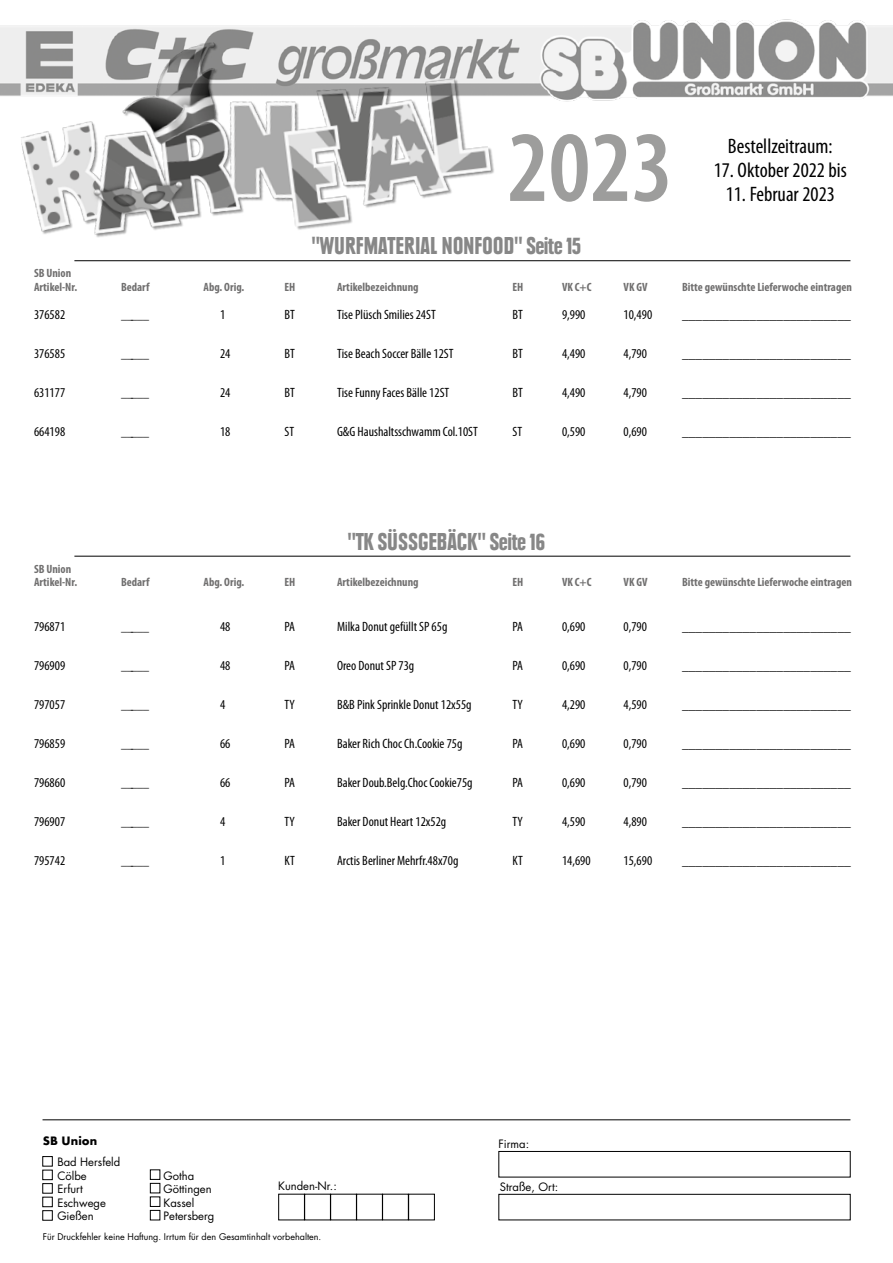
<style>
.page{position:relative;width:893px;height:1263px;background:#fff}
.page>*{position:absolute;margin:0;border:0;box-sizing:border-box;transform-origin:0 0}
.t1{font:600 condensed 101.55px "Myriad Pro";color:#9d9d9c}
.t2{font:900 condensed 24px "Plak";letter-spacing:.025em;color:#878787}
.t3{font:condensed 21px "Myriad Pro";color:#000}
.t4{font:condensed 13.5px "Myriad Pro";color:#000}
.t5{font:condensed 13.5px "Myriad";color:#000}
.t6{font:700 condensed 12px "Myriad Pro";color:#706f6f}
.t7{font:condensed 12px "Myriad";color:#000}
.t8{font:11.25px/13.5px "Futura";color:#000}
.t9{font:700 11.25px "Futura";color:#000}
.t10{font:9px "Futura";color:#000}
.s1{font-family:"Plak Com"}
</style>
<div class="page">
<img style="left:0;top:19px;width:893px;height:83px">
<hr style="left:74px;top:260px;width:776px;height:1px;background:#000">
<hr style="left:43px;top:1119px;width:807px;height:1px;background:#000">
<div style="left:499px;top:1151px;width:351px;height:26px;border:1px solid #000"></div>
<div style="left:499px;top:1194px;width:351px;height:26px;border:1px solid #000"></div>
<div style="left:356px;top:1194px;width:27px;height:26px;border:1px solid #000"></div>
<div style="left:330px;top:1194px;width:27px;height:26px;border:1px solid #000"></div>
<div style="left:304px;top:1194px;width:27px;height:26px;border:1px solid #000"></div>
<div style="left:278px;top:1194px;width:27px;height:26px;border:1px solid #000"></div>
<div style="left:408px;top:1194px;width:27px;height:26px;border:1px solid #000"></div>
<div style="left:43px;top:1156px;width:10px;height:10px;border:1px solid #000"></div>
<div style="left:43px;top:1170px;width:10px;height:10px;border:1px solid #000"></div>
<div style="left:43px;top:1183px;width:10px;height:10px;border:1px solid #000"></div>
<div style="left:43px;top:1197px;width:10px;height:10px;border:1px solid #000"></div>
<div style="left:43px;top:1210px;width:10px;height:10px;border:1px solid #000"></div>
<div style="left:150px;top:1169px;width:10px;height:10px;border:1px solid #000"></div>
<div style="left:150px;top:1183px;width:10px;height:10px;border:1px solid #000"></div>
<div style="left:150px;top:1197px;width:10px;height:10px;border:1px solid #000"></div>
<div style="left:150px;top:1210px;width:10px;height:10px;border:1px solid #000"></div>
<img style="left:12px;top:19px;width:483px;height:219px">
<hr style="left:74px;top:556px;width:776px;height:1px;background:#000">
<h1 class="t1" style="left:507px;top:105px;width:167px">2023</h1>
<h3 class="t3" style="left:728px;top:133px;width:106px">Bestellzeitraum:</h3>
<h3 class="t3" style="left:714px;top:157px;width:135px">17. Oktober 2022 bis</h3>
<h3 class="t3" style="left:726px;top:181px;width:111px">11. Februar 2023</h3>
<p class="t6" style="left:34px;top:266px;width:39px">SB Union</p>
<h2 class="t2" style="left:312px;top:232px;width:271px"><span class="s1">"</span>WURFMATERIAL NONFOOD<span class="s1">"</span> Seite 15</h2>
<p class="t6" style="left:34px;top:279px;width:45px">Artikel-Nr.</p>
<p class="t6" style="left:121px;top:279px;width:30px">Bedarf</p>
<p class="t6" style="left:204px;top:279px;width:42px">Abg. Orig.</p>
<p class="t6" style="left:285px;top:279px;width:12px">EH</p>
<p class="t6" style="left:337px;top:279px;width:83px">Artikelbezeichnung</p>
<p class="t6" style="left:513px;top:279px;width:12px">EH</p>
<p class="t6" style="left:562px;top:279px;width:31px">VK C+C</p>
<p class="t6" style="left:624px;top:279px;width:25px">VK GV</p>
<p class="t6" style="left:682px;top:279px;width:171px">Bitte gewünschte Lieferwoche eintragen</p>
<p class="t4" style="left:34px;top:306px;width:33px">376582</p>
<p class="t7" style="left:121px;top:309px;width:30px">_____</p>
<p class="t4" style="left:220px;top:306px;width:7px">1</p>
<p class="t4" style="left:285px;top:306px;width:12px">BT</p>
<p class="t4" style="left:337px;top:306px;width:100px">Tise Plüsch Smilies 24ST</p>
<p class="t4" style="left:513px;top:306px;width:12px">BT</p>
<p class="t4" style="left:562px;top:306px;width:25px">9,990</p>
<p class="t4" style="left:624px;top:306px;width:30px">10,490</p>
<p class="t5" style="left:682px;top:308px;width:170px">_________________________</p>
<p class="t4" style="left:34px;top:345px;width:33px">376585</p>
<p class="t7" style="left:121px;top:348px;width:30px">_____</p>
<p class="t4" style="left:220px;top:345px;width:12px">24</p>
<p class="t4" style="left:285px;top:345px;width:12px">BT</p>
<p class="t4" style="left:337px;top:345px;width:118px">Tise Beach Soccer Bälle 12ST</p>
<p class="t4" style="left:513px;top:345px;width:12px">BT</p>
<p class="t4" style="left:562px;top:345px;width:25px">4,490</p>
<p class="t4" style="left:624px;top:345px;width:25px">4,790</p>
<p class="t5" style="left:682px;top:347px;width:170px">_________________________</p>
<p class="t4" style="left:34px;top:384px;width:33px">631177</p>
<p class="t7" style="left:121px;top:387px;width:30px">_____</p>
<p class="t4" style="left:220px;top:384px;width:12px">24</p>
<p class="t4" style="left:285px;top:384px;width:12px">BT</p>
<p class="t4" style="left:337px;top:384px;width:114px">Tise Funny Faces Bälle 12ST</p>
<p class="t4" style="left:513px;top:384px;width:12px">BT</p>
<p class="t4" style="left:562px;top:384px;width:25px">4,490</p>
<p class="t4" style="left:624px;top:384px;width:25px">4,790</p>
<p class="t5" style="left:682px;top:386px;width:170px">_________________________</p>
<p class="t4" style="left:34px;top:423px;width:33px">664198</p>
<p class="t7" style="left:121px;top:426px;width:30px">_____</p>
<p class="t4" style="left:220px;top:423px;width:12px">18</p>
<p class="t4" style="left:285px;top:423px;width:11px">ST</p>
<p class="t4" style="left:337px;top:423px;width:142px">G&amp;G Haushaltsschwamm Col.10ST</p>
<p class="t4" style="left:513px;top:423px;width:11px">ST</p>
<p class="t4" style="left:562px;top:423px;width:25px">0,590</p>
<p class="t4" style="left:624px;top:423px;width:25px">0,690</p>
<p class="t5" style="left:682px;top:425px;width:170px">_________________________</p>
<h2 class="t2" style="left:348px;top:527px;width:199px">"TK SÜSSGEBÄCK" Seite 16</h2>
<p class="t6" style="left:34px;top:561px;width:39px">SB Union</p>
<p class="t6" style="left:34px;top:574px;width:45px">Artikel-Nr.</p>
<p class="t6" style="left:121px;top:574px;width:30px">Bedarf</p>
<p class="t6" style="left:204px;top:574px;width:42px">Abg. Orig.</p>
<p class="t6" style="left:285px;top:574px;width:12px">EH</p>
<p class="t6" style="left:337px;top:574px;width:83px">Artikelbezeichnung</p>
<p class="t6" style="left:513px;top:574px;width:12px">EH</p>
<p class="t6" style="left:562px;top:574px;width:31px">VK C+C</p>
<p class="t6" style="left:624px;top:574px;width:25px">VK GV</p>
<p class="t6" style="left:682px;top:574px;width:171px">Bitte gewünschte Lieferwoche eintragen</p>
<p class="t4" style="left:34px;top:618px;width:33px">796871</p>
<p class="t7" style="left:121px;top:621px;width:30px">_____</p>
<p class="t4" style="left:220px;top:618px;width:12px">48</p>
<p class="t4" style="left:285px;top:618px;width:12px">PA</p>
<p class="t4" style="left:337px;top:618px;width:112px">Milka Donut gefüllt SP 65g</p>
<p class="t4" style="left:513px;top:618px;width:12px">PA</p>
<p class="t4" style="left:562px;top:618px;width:25px">0,690</p>
<p class="t4" style="left:624px;top:618px;width:25px">0,790</p>
<p class="t5" style="left:682px;top:620px;width:170px">_________________________</p>
<p class="t4" style="left:34px;top:657px;width:33px">796909</p>
<p class="t7" style="left:121px;top:660px;width:30px">_____</p>
<p class="t4" style="left:220px;top:657px;width:12px">48</p>
<p class="t4" style="left:285px;top:657px;width:12px">PA</p>
<p class="t4" style="left:337px;top:657px;width:79px">Oreo Donut SP 73g</p>
<p class="t4" style="left:513px;top:657px;width:12px">PA</p>
<p class="t4" style="left:562px;top:657px;width:25px">0,690</p>
<p class="t4" style="left:624px;top:657px;width:25px">0,790</p>
<p class="t5" style="left:682px;top:659px;width:170px">_________________________</p>
<p class="t4" style="left:34px;top:696px;width:33px">797057</p>
<p class="t7" style="left:121px;top:699px;width:30px">_____</p>
<p class="t4" style="left:220px;top:696px;width:7px">4</p>
<p class="t4" style="left:285px;top:696px;width:12px">TY</p>
<p class="t4" style="left:337px;top:696px;width:136px">B&amp;B Pink Sprinkle Donut 12x55g</p>
<p class="t4" style="left:513px;top:696px;width:12px">TY</p>
<p class="t4" style="left:562px;top:696px;width:25px">4,290</p>
<p class="t4" style="left:624px;top:696px;width:25px">4,590</p>
<p class="t5" style="left:682px;top:698px;width:170px">_________________________</p>
<p class="t4" style="left:34px;top:735px;width:33px">796859</p>
<p class="t7" style="left:121px;top:738px;width:30px">_____</p>
<p class="t4" style="left:220px;top:735px;width:12px">66</p>
<p class="t4" style="left:285px;top:735px;width:12px">PA</p>
<p class="t4" style="left:337px;top:735px;width:127px">Baker Rich Choc Ch.Cookie 75g</p>
<p class="t4" style="left:513px;top:735px;width:12px">PA</p>
<p class="t4" style="left:562px;top:735px;width:25px">0,690</p>
<p class="t4" style="left:624px;top:735px;width:25px">0,790</p>
<p class="t5" style="left:682px;top:737px;width:170px">_________________________</p>
<p class="t4" style="left:34px;top:774px;width:33px">796860</p>
<p class="t7" style="left:121px;top:777px;width:30px">_____</p>
<p class="t4" style="left:220px;top:774px;width:12px">66</p>
<p class="t4" style="left:285px;top:774px;width:12px">PA</p>
<p class="t4" style="left:337px;top:774px;width:137px">Baker Doub.Belg.Choc Cookie75g</p>
<p class="t4" style="left:513px;top:774px;width:12px">PA</p>
<p class="t4" style="left:562px;top:774px;width:25px">0,690</p>
<p class="t4" style="left:624px;top:774px;width:25px">0,790</p>
<p class="t5" style="left:682px;top:776px;width:170px">_________________________</p>
<p class="t4" style="left:34px;top:813px;width:33px">796907</p>
<p class="t7" style="left:121px;top:816px;width:30px">_____</p>
<p class="t4" style="left:220px;top:813px;width:7px">4</p>
<p class="t4" style="left:285px;top:813px;width:12px">TY</p>
<p class="t4" style="left:337px;top:813px;width:111px">Baker Donut Heart 12x52g</p>
<p class="t4" style="left:513px;top:813px;width:12px">TY</p>
<p class="t4" style="left:562px;top:813px;width:25px">4,590</p>
<p class="t4" style="left:624px;top:813px;width:25px">4,890</p>
<p class="t5" style="left:682px;top:815px;width:170px">_________________________</p>
<p class="t4" style="left:34px;top:852px;width:33px">795742</p>
<p class="t7" style="left:121px;top:855px;width:30px">_____</p>
<p class="t4" style="left:220px;top:852px;width:7px">1</p>
<p class="t4" style="left:285px;top:852px;width:12px">KT</p>
<p class="t4" style="left:337px;top:852px;width:123px">Arctis Berliner Mehrfr.48x70g</p>
<p class="t4" style="left:513px;top:852px;width:12px">KT</p>
<p class="t4" style="left:562px;top:852px;width:30px">14,690</p>
<p class="t4" style="left:624px;top:852px;width:30px">15,690</p>
<p class="t5" style="left:682px;top:854px;width:170px">_________________________</p>
<p class="t9" style="left:43px;top:1132px;width:56px">SB Union</p>
<p class="t8" style="left:498px;top:1137px;width:32px">Firma:</p>
<p class="t8" style="left:57px;top:1155px;width:64px">Bad Hersfeld<br>Cölbe<br>Erfurt<br>Eschwege<br>Gießen</p>
<p class="t8" style="left:164px;top:1169px;width:52px">Gotha<br>Göttingen<br>Kassel<br>Petersberg</p>
<p class="t8" style="left:278px;top:1179px;width:60px">Kunden-Nr.:</p>
<p class="t8" style="left:500px;top:1180px;width:60px">Straße, Ort:</p>
<p class="t10" style="left:43px;top:1231px;width:280px">Für Druckfehler keine Haftung. Irrtum für den Gesamtinhalt vorbehalten.</p>
</div>
